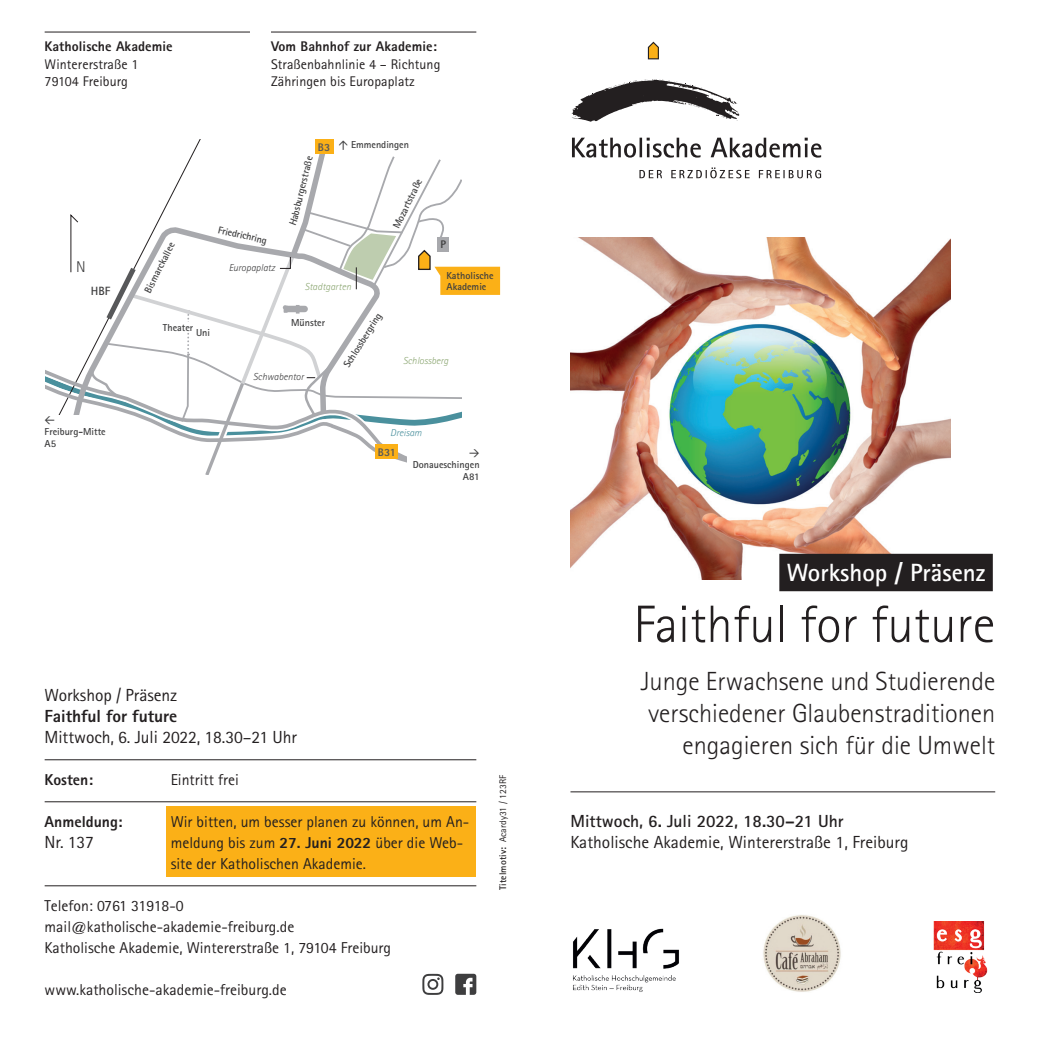
<style>
.page{position:relative;width:1042px;height:1042px;background:#fff}
.page>*{position:absolute;margin:0;border:0;box-sizing:border-box;transform-origin:0 0}
.t1{font:300 52.5px/61.2px "Rotis Sans Serif";color:#231f20}
.t2{font:300 26.25px/31.5px "Rotis Sans Serif";color:#231f20;text-align:right}
.t3{font:700 25.03px "Rotis Sans Serif";color:#fff}
.t4{font:17.5px "Rotis Sans Serif";color:#231f20}
.t5{font:700 17.5px "Rotis Sans Serif";color:#231f20}
.t6{font:800 17.5px "Rotis Sans Serif";letter-spacing:-.005em;color:#231f20}
.t7{font:15.75px/21px "Rotis Sans Serif";color:#231f20}
.t8{font:800 15.75px "Rotis Sans Serif";color:#231f20}
.t9{font:300 15.58px "Rotis Sans Serif";color:#3e3e3f}
.t10{font:14px/17.5px "Rotis Sans Serif";letter-spacing:.005em;color:#231f20}
.t11{font:800 14px "Rotis Sans Serif";letter-spacing:.005em;color:#231f20}
.t12{font:700 11.9px "Rotis Sans Serif";color:#3e3e3f}
.t13{font:800 11.03px "Rotis Sans Serif";color:#57585a}
.t14{font:800 11.03px "Rotis Sans Serif";color:#3e3e3f}
.t15{font:700 10.15px/11.9px "Rotis Sans Serif";color:#3e3e3f}
.t16{font:italic 300 10.15px "Rotis Sans Serif";color:#3e3e3f}
.t17{font:italic 300 10.15px "Rotis Sans Serif";color:#8ba671}
.t18{font:italic 300 10.15px "Rotis Sans Serif";color:#4a909d}
.t19{font:500 10.15px "DINOT";color:#3e3e3f}
.t20{font:9.62px "Rotis Sans Serif";letter-spacing:.005em;color:#231f20}
.t21{font:700 9.62px "Rotis Sans Serif";letter-spacing:.005em;color:#231f20}
.s1{font-family:"DINOT";font-weight:500}
.s2{font-weight:800}
</style>
<div class="page">
<img style="left:570px;top:237px;width:380px;height:343px">
<div style="left:167px;top:806px;width:309px;height:70px;background:#fbb017"></div>
<svg style="left:572px;top:138px;width:249px;height:20px"></svg>
<svg style="left:648px;top:42px;width:11px;height:17px"></svg>
<svg style="left:639px;top:167px;width:182px;height:11px"></svg>
<svg style="left:571px;top:79px;width:169px;height:43px"></svg>
<hr style="left:570px;top:791px;width:425px;height:1px;background:#231f20">
<hr style="left:45px;top:759px;width:431px;height:1px;background:#231f20">
<hr style="left:45px;top:801px;width:431px;height:1px;background:#231f20">
<hr style="left:45px;top:885px;width:431px;height:1px;background:#231f20">
<svg style="left:455px;top:974px;width:21px;height:21px"></svg>
<div style="left:779px;top:554px;width:214px;height:37px;background:#231f20"></div>
<hr style="left:45px;top:32px;width:205px;height:1px;background:#231f20">
<hr style="left:271px;top:32px;width:205px;height:1px;background:#231f20">
<svg style="left:422px;top:974px;width:21px;height:21px"></svg>
<img style="left:573px;top:928px;width:106px;height:64px">
<img style="left:763px;top:915px;width:78px;height:77px">
<img style="left:933px;top:921px;width:55px;height:72px">
<svg style="left:46px;top:140px;width:454px;height:334px"></svg>
<p class="t11" style="left:45px;top:38px;width:130px">Katholische Akademie</p>
<p class="t10" style="left:45px;top:55px;width:95px">Wintererstraße 1<br>79104 Freiburg</p>
<p class="t11" style="left:271px;top:38px;width:167px">Vom Bahnhof zur Akademie:</p>
<p class="t10" style="left:271px;top:55px;width:171px">Straßenbahnlinie 4 – Richtung<br>Zähringen bis Europaplatz</p>
<p class="t9" style="left:76px;top:258px;width:11px">N</p>
<p class="t12" style="left:91px;top:283px;width:21px">HBF</p>
<p class="t19" style="left:45px;top:412px;width:12px">←</p>
<p class="t15" style="left:45px;top:425px;width:63px">Freiburg-Mitte<br>A5</p>
<p class="t15" style="left:142px;top:289px;width:57px;rotate:-63deg">Bismarckallee</p>
<p class="t15" style="left:163px;top:321px;width:32px">Theater</p>
<p class="t15" style="left:196px;top:326px;width:16px">Uni</p>
<p class="t15" style="left:220px;top:223px;width:51px;rotate:13deg">Friedrichring</p>
<p class="t16" style="left:229px;top:261px;width:48px">Europaplatz</p>
<p class="t13" style="left:318px;top:140px;width:14px">B3</p>
<p class="t15" style="left:288px;top:218px;width:67px;rotate:-76deg">absburgerstraße</p>
<p class="t15" style="left:338px;top:138px;width:72px"><span class="s1">↑</span> Emmendingen</p>
<p class="t15" style="left:390px;top:225px;width:56px;rotate:-64deg">Mozartstraße</p>
<p class="t17" style="left:305px;top:280px;width:48px">Stadtgarten</p>
<p class="t14" style="left:441px;top:238px;width:7px">P</p>
<p class="t15" style="left:446px;top:270px;width:49px;line-height:11px">Katholische<br>Akademie</p>
<p class="t15" style="left:291px;top:316px;width:36px">Münster</p>
<p class="t15" style="left:341px;top:363px;width:64px;rotate:-58deg">Schlossbergring</p>
<p class="t17" style="left:403px;top:354px;width:47px">Schlossberg</p>
<p class="t16" style="left:253px;top:371px;width:52px">Schwabentor</p>
<p class="t18" style="left:390px;top:426px;width:33px;rotate:1deg">Dreisam</p>
<p class="t13" style="left:378px;top:445px;width:20px">B31</p>
<p class="t19" style="left:469px;top:446px;width:12px">→</p>
<p class="t15" style="left:413px;top:459px;width:68px;text-align:right">Donaueschingen<br>A81</p>
<p class="t4" style="left:45px;top:684px;width:134px">Workshop / Präsenz</p>
<p class="t6" style="left:45px;top:705px;width:134px">Faithful for future</p>
<p class="t4" style="left:45px;top:726px;width:254px">Mittwoch, 6. Juli 2022, 18.30–21 Uhr</p>
<p class="t8" style="left:45px;top:769px;width:50px">Kosten:</p>
<p class="t7" style="left:171px;top:769px;width:70px">Eintritt frei</p>
<p class="t8" style="left:45px;top:811px;width:79px">Anmeldung:</p>
<p class="t7" style="left:171px;top:811px;width:300px">Wir bitten, um besser planen zu können, um An&shy;meldung bis zum <span class="s2">27. Juni 2022</span> über die Web&shy;site der Katholischen Akademie.</p>
<p class="t4" style="left:45px;top:831px;width:51px">Nr. 137</p>
<p class="t7" style="left:45px;top:895px;width:348px">Telefon: 0761 31918-0 mail@katholische-akademie-freiburg.de<br>Katholische Akademie, Wintererstraße 1, 79104 Freiburg</p>
<p class="t7" style="left:45px;top:979px;width:244px">www.katholische-akademie-freiburg.de</p>
<p class="t20" style="left:497px;top:842px;width:69px;rotate:-90deg">Acardy31 / 123RF</p>
<p class="t21" style="left:497px;top:890px;width:44px;rotate:-90deg">Titelmotiv:</p>
<h3 class="t3" style="left:787px;top:557px;width:200px">Workshop / Präsenz</h3>
<h1 class="t1" style="left:914px;top:587px;width:84px">Titel<br>Titel</h1>
<h2 class="t2" style="left:901px;top:721px;width:97px">Untertitel</h2>
<h1 class="t1" style="left:633px;top:593px;width:363px">Faithful for future</h1>
<h2 class="t2" style="left:641px;top:666px;width:356px">Junge Erwachsene und Studierende verschiedener Glaubenstraditionen engagieren sich für die Umwelt</h2>
<p class="t5" style="left:570px;top:810px;width:275px">Mittwoch, 6. Juli 2022, 18.30–21 Uhr</p>
<p class="t4" style="left:570px;top:831px;width:339px">Katholische Akademie, Wintererstraße 1, Freiburg</p>
</div>
